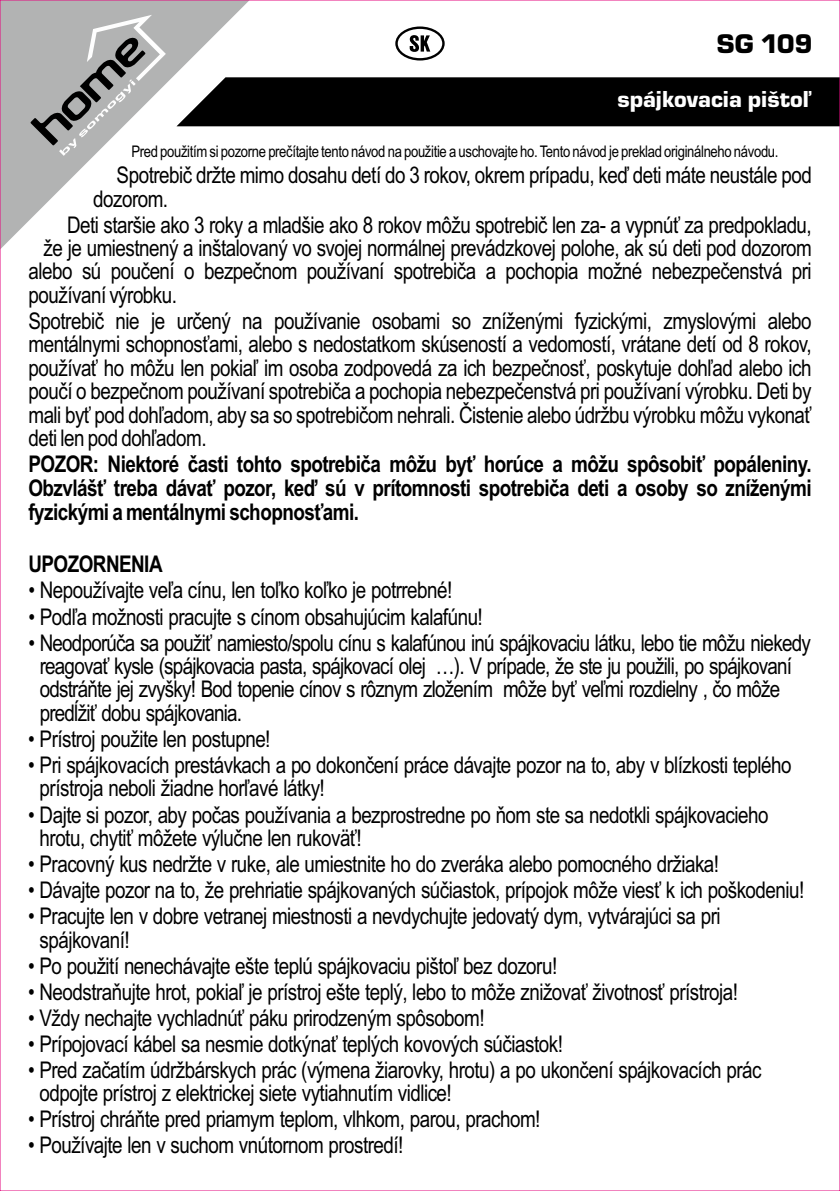
<style>
.page{position:relative;width:840px;height:1191px;background:#fff}
.page>*{position:absolute;margin:0;border:0;box-sizing:border-box;transform-origin:0 0}
.t1{font:28px "Eurostile TEE Blac";color:#000}
.t2{font:24px "Eurostile TEE Blac";color:#fefefe}
.t3{font:23px/23.4px "Arial Narrow";letter-spacing:-.025em;color:#000}
.t4{font:700 23px/23.6px "Arial Narrow";letter-spacing:-.025em;color:#000;text-align:justify}
.t5{font:16px "Arial Narrow";letter-spacing:-.025em;color:#000}
</style>
<div class="page">
<div style="left:266px;top:77px;width:571px;height:49px;background:#000"></div>
<svg style="left:2px;top:2px;width:264px;height:246px"></svg>
<svg style="left:30px;top:15px;width:136px;height:141px"></svg>
<svg style="left:395px;top:26px;width:49px;height:35px"></svg>
<p class="t1" style="left:716px;top:32px;width:97px">SG 109</p>
<p class="t2" style="left:617px;top:89px;width:195px">spájkovacia pišto¾</p>
<p class="t5" style="left:131px;top:145px;width:648px">Pred použitím si pozorne prečítajte tento návod na použitie a uschovajte ho. Tento návod je preklad originálneho návodu.</p>
<p class="t3" style="left:93px;top:165px;width:719px;text-indent:23px">Spotrebič držte mimo dosahu detí do 3 rokov, okrem prípadu, keď deti máte neustále pod dozorom.</p>
<p class="t3" style="left:67px;top:215px;width:745px">Deti staršie ako 3 roky a mladšie ako 8 rokov môžu spotrebič len za- a vypnúť za predpokladu,</p>
<p class="t3" style="left:44px;top:238px;width:769px">že je umiestnený a inštalovaný vo svojej normálnej prevádzkovej polohe, ak sú deti pod dozorom</p>
<p class="t3" style="left:29px;top:262px;width:784px">alebo sú poučení o bezpečnom používaní spotrebiča a pochopia možné nebezpečenstvá pri</p>
<p class="t3" style="left:29px;top:285px;width:150px">používaní výrobku.</p>
<p class="t3" style="left:28px;top:311px;width:784px;text-align:justify">Spotrebič nie je určený na používanie osobami so zníženými fyzickými, zmyslovými alebo mentálnymi schopnosťami, alebo s nedostatkom skúseností a vedomostí, vrátane detí od 8 rokov, používať ho môžu len pokiaľ im osoba zodpovedá za ich bezpečnosť, poskytuje dohľad alebo ich poučí o bezpečnom používaní spotrebiča a pochopia nebezpečenstvá pri používaní výrobku. Deti by mali byť pod dohľadom, aby sa so spotrebičom nehrali. Čistenie alebo údržbu výrobku môžu vykonať deti len pod dohľadom.</p>
<p class="t4" style="left:28px;top:455px;width:784px">POZOR: Niektoré časti tohto spotrebiča môžu byť horúce a môžu spôsobiť popáleniny.<br>Obzvlášť treba dávať pozor, keď sú v prítomnosti spotrebiča deti a osoby so zníženými fyzickými a mentálnymi schopnosťami.</p>
<p class="t4" style="left:28px;top:554px;width:136px">UPOZORNENIA</p>
<p class="t3" style="left:28px;top:581px;width:425px">• Nepoužívajte veľa cínu, len toľko koľko je potrrebné!</p>
<p class="t3" style="left:28px;top:607px;width:455px">• Podľa možnosti pracujte s cínom obsahujúcim kalafúnu!</p>
<p class="t3" style="left:40px;top:633px;width:772px;text-indent:-11px">• Neodporúča sa použiť namiesto/spolu cínu s kalafúnou inú spájkovaciu látku, lebo tie môžu niekedy reagovať kysle (spájkovacia pasta, spájkovací olej …). V prípade, že ste ju použili, po spájkovaní odstráňte jej zvyšky! Bod topenie cínov s rôznym zložením môže byť veľmi rozdielny , čo môže predĺžiť dobu spájkovania.</p>
<p class="t3" style="left:28px;top:729px;width:243px">• Prístroj použite len postupne!</p>
<p class="t3" style="left:40px;top:755px;width:753px;text-indent:-11px">• Pri spájkovacích prestávkach a po dokončení práce dávajte pozor na to, aby v blízkosti teplého prístroja neboli žiadne horľavé látky!</p>
<p class="t3" style="left:40px;top:805px;width:730px;text-indent:-11px">• Dajte si pozor, aby počas používania a bezprostredne po ňom ste sa nedotkli spájkovacieho hrotu, chytiť môžete výlučne len rukoväť!</p>
<p class="t3" style="left:28px;top:854px;width:692px">• Pracovný kus nedržte v ruke, ale umiestnite ho do zveráka alebo pomocného držiaka!</p>
<p class="t3" style="left:28px;top:880px;width:777px">• Dávajte pozor na to, že prehriatie spájkovaných súčiastok, prípojok môže viesť k ich poškodeniu!</p>
<p class="t3" style="left:39px;top:906px;width:682px;text-indent:-11px">• Pracujte len v dobre vetranej miestnosti a nevdychujte jedovatý dym, vytvárajúci sa pri spájkovaní!</p>
<p class="t3" style="left:28px;top:956px;width:530px">• Po použití nenechávajte ešte teplú spájkovaciu pištoľ bez dozoru!</p>
<p class="t3" style="left:28px;top:982px;width:711px">• Neodstraňujte hrot, pokiaľ je prístroj ešte teplý, lebo to môže znižovať životnosť prístroja!</p>
<p class="t3" style="left:28px;top:1008px;width:458px">• Vždy nechajte vychladnúť páku prirodzeným spôsobom!</p>
<p class="t3" style="left:28px;top:1034px;width:536px">• Prípojovací kábel sa nesmie dotkýnať teplých kovových súčiastok!</p>
<p class="t3" style="left:39px;top:1060px;width:723px;text-indent:-11px">• Pred začatím údržbárskych prác (výmena žiarovky, hrotu) a po ukončení spájkovacích prác odpojte prístroj z elektrickej siete vytiahnutím vidlice!</p>
<p class="t3" style="left:28px;top:1109px;width:513px">• Prístroj chráňte pred priamym teplom, vlhkom, parou, prachom!</p>
<p class="t3" style="left:28px;top:1135px;width:377px">• Používajte len v suchom vnútornom prostredí!</p>
</div>
